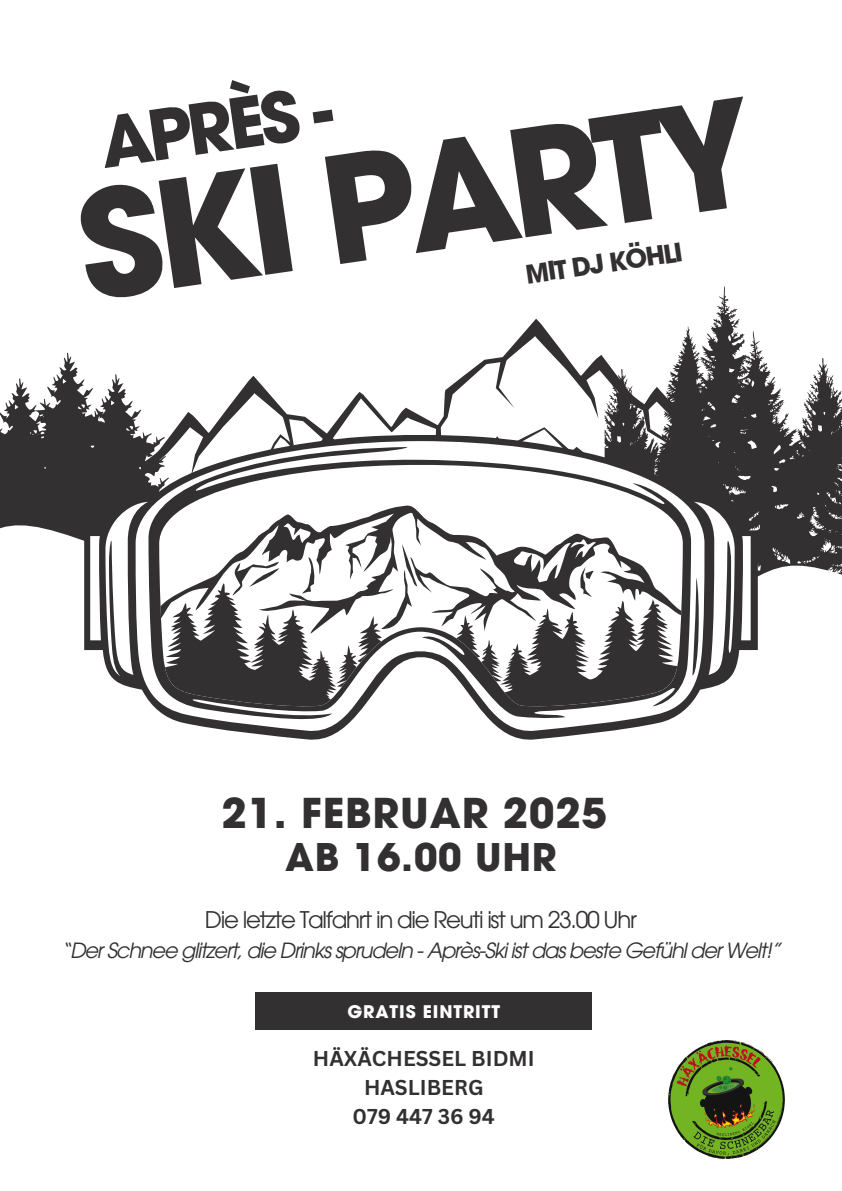
<style>
.page{position:relative;width:842px;height:1191px;background:#fff}
.page>*{position:absolute;margin:0;border:0;box-sizing:border-box;transform-origin:0 0}
.t1{font:700 146.3px "ITC Avant Garde Pro";color:#333032}
.t2{font:700 68.8px "ITC Avant Garde Pro";color:#333032}
.t3{font:700 41.1px "ITC Avant Garde Pro";letter-spacing:.02em;color:#333032}
.t4{font:700 38.1px "ITC Avant Garde Pro";letter-spacing:.02em;color:#333032}
.t5{font:700 25.6px "ITC Avant Garde Pro";color:#333032}
.t6{font:23px "ITC Avant Garde Pro";letter-spacing:-.055em;color:#333032}
.t7{font:italic 21px "ITC Avant Garde Pro";letter-spacing:-.055em;color:#333032}
.t8{font:700 20.9px/28.8px "Canva Sans";color:#333032;text-align:center}
.t9{font:700 17.4px "ITC Avant Garde Pro";letter-spacing:.05em;color:#fff}
</style>
<div class="page">
<svg style="left:506px;top:318px;width:58px;height:35px"></svg>
<svg style="left:679px;top:286px;width:84px;height:67px"></svg>
<svg style="left:484px;top:353px;width:358px;height:387px"></svg>
<svg style="left:0;top:352px;width:484px;height:388px"></svg>
<div style="left:255px;top:992px;width:337px;height:38px;background:#333032"></div>
<svg style="left:84px;top:435px;width:674px;height:304px"></svg>
<svg style="left:136px;top:441px;width:568px;height:294px"></svg>
<svg style="left:59px;top:464px;width:89px;height:212px"></svg>
<svg style="left:159px;top:438px;width:524px;height:270px"></svg>
<svg style="left:741px;top:536px;width:10px;height:104px"></svg>
<svg style="left:694px;top:502px;width:41px;height:173px"></svg>
<svg style="left:161px;top:504px;width:520px;height:204px"></svg>
<img style="left:668px;top:1040px;width:117px;height:117px">
<h4 class="t2" style="left:97px;top:117px;width:235px;rotate:-8deg">APRÈS -</h4>
<h2 class="t1" style="left:72px;top:192px;width:681px;rotate:-8deg">SKI PARTY</h2>
<h1 class="t5" style="left:525px;top:264px;width:160px;rotate:-8deg">MIT DJ KÖHLI</h1>
<p class="t3" style="left:221px;top:797px;width:387px">21. FEBRUAR 2025</p>
<p class="t4" style="left:285px;top:842px;width:273px">AB 16.00 UHR</p>
<p class="t6" style="left:205px;top:910px;width:434px">Die letzte Talfahrt in die Reuti ist um 23.00 Uhr</p>
<p class="t7" style="left:61px;top:942px;width:722px">“Der Schnee glitzert, die Drinks sprudeln - Après-Ski ist das beste Gefühl der Welt!”</p>
<p class="t9" style="left:348px;top:1004px;width:154px">GRATIS EINTRITT</p>
<p class="t8" style="left:313px;top:1043px;width:223px">HÄXÄCHESSEL BIDMI<br>HASLIBERG<br>079 447 36 94</p>
</div>
